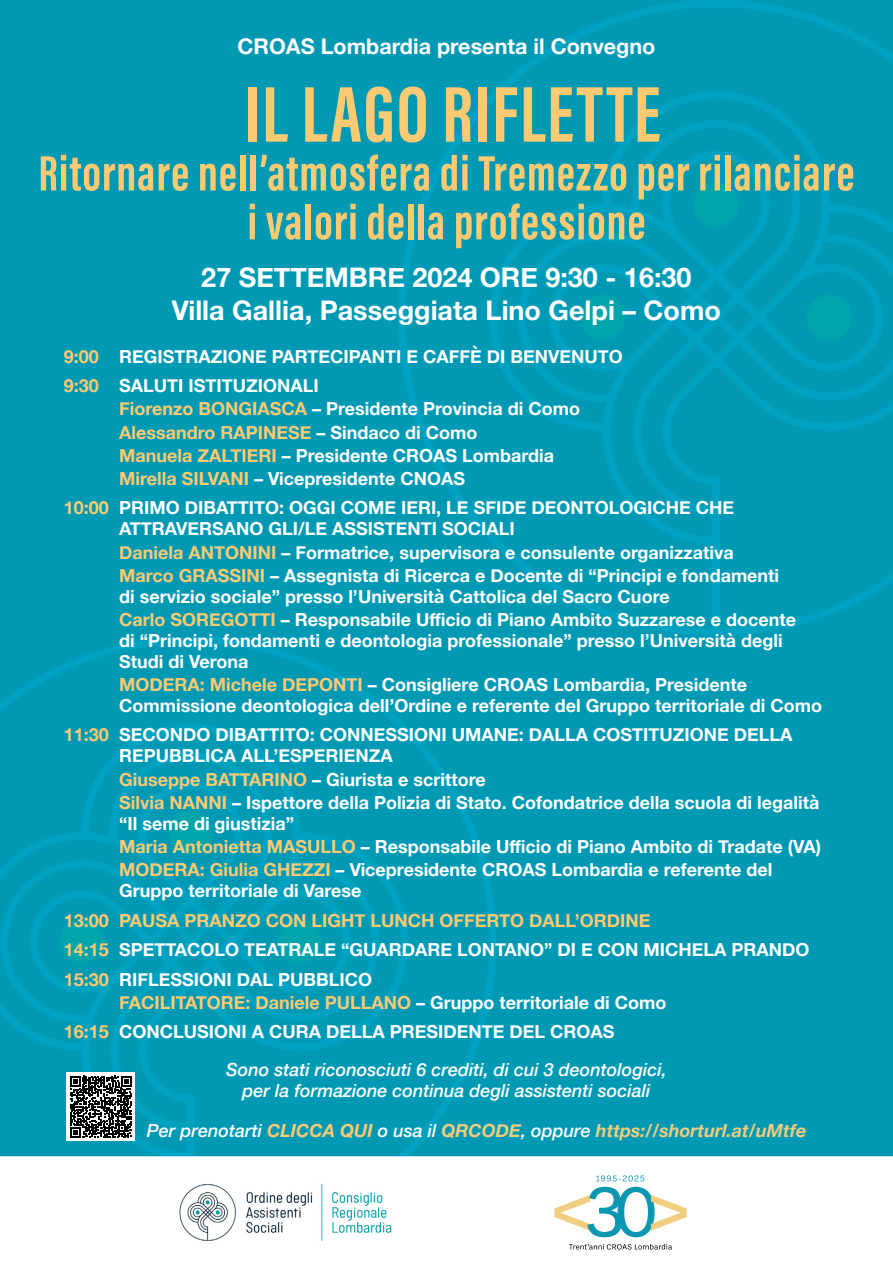
<style>
.page{position:relative;width:893px;height:1263px;background:#fff}
.page>*{position:absolute;margin:0;border:0;box-sizing:border-box;transform-origin:0 0}
.t1{font:700 81.3px "Acumin Pro Extra Cond";letter-spacing:.025em;color:#fdca74}
.t2{font:700 51.15px/48.8px "Acumin Pro Extra Cond";letter-spacing:.02em;color:#fdca74;text-align:center}
.t3{font:700 27px/32.4px "Helvetica Neue";color:#fff;text-align:center}
.t4{font:700 21.6px "Helvetica Neue";color:#fff}
.t5{font:700 18px/23.1px "Helvetica Neue";color:#fff}
.t6{font:italic 500 18px/21px "Helvetica Neue";color:#fff;text-align:center}
.t7{font:italic 700 18px "Helvetica Neue";color:#f1cd7f}
.s1{color:#fdca74}
.s2{font-weight:500;color:#fff}
</style>
<div class="page">
<img style="left:0;top:0;width:893px;height:1250px">
<div style="left:67px;top:1073px;width:68px;height:68px;background:#fff"></div>
<svg style="left:70px;top:1076px;width:62px;height:62px"></svg>
<svg style="left:569px;top:1244px;width:103px;height:5px"></svg>
<svg style="left:596px;top:1175px;width:48px;height:6px"></svg>
<svg style="left:554px;top:1187px;width:133px;height:50px"></svg>
<img style="left:164px;top:1168px;width:256px;height:82px">
<p class="t4" style="left:237px;top:29px;width:420px">CROAS Lombardia presenta il Convegno</p>
<h1 class="t1" style="left:245px;top:64px;width:417px">IL LAGO RIFLETTE</h1>
<h2 class="t2" style="left:38px;top:148px;width:817px">Ritornare nell’atmosfera di Tremezzo per rilanciare i valori della professione</h2>
<h3 class="t3" style="left:172px;top:262px;width:551px">27 SETTEMBRE 2024 ORE 9:30 - 16:30<br>Villa Gallia, Passeggiata Lino Gelpi – Como</h3>
<p class="t5" style="left:64px;top:342px;width:560px;line-height:29.5px"><span class="s1">9:00</span> REGISTRAZIONE PARTECIPANTI E CAFFÈ DI BENVENUTO<br><span class="s1">9:30</span> SALUTI ISTITUZIONALI</p>
<p class="t5" style="left:119px;top:398px;width:462px"><span class="s1">Fiorenzo BONGIASCA</span> – Presidente Provincia di Como <span class="s1">Alessandro RAPINESE</span> – Sindaco di Como<br><span class="s1">Manuela ZALTIERI</span> – Presidente CROAS Lombardia <span class="s1">Mirella SILVANI</span> – Vicepresidente CNOAS</p>
<p class="t5" style="left:119px;top:498px;width:616px;line-height:21px;text-indent:-55px"><span class="s1">10:00</span> PRIMO DIBATTITO: OGGI COME IERI, LE SFIDE DEONTOLOGICHE CHE<br>ATTRAVERSANO GLI/LE ASSISTENTI SOCIALI</p>
<p class="t5" style="left:119px;top:541px;width:662px"><span class="s1">Daniela ANTONINI</span> – Formatrice, supervisora e consulente organizzativa<br><span class="s1">Marco GRASSINI</span> – Assegnista di Ricerca e Docente di “Principi e fondamenti</p>
<p class="t5" style="left:119px;top:585px;width:678px">di servizio sociale” presso l’Università Cattolica del Sacro Cuore<br><span class="s1">Carlo SOREGOTTI</span> – Responsabile Ufficio di Piano Ambito Suzzarese e docente</p>
<p class="t5" style="left:119px;top:630px;width:665px;line-height:21px">di “Principi, fondamenti e deontologia professionale” presso l’Università degli<br>Studi di Verona</p>
<p class="t5" style="left:119px;top:674px;width:705px;line-height:21px"><span class="s1">MODERA: Michele DEPONTI</span> – Consigliere CROAS Lombardia, Presidente<br>Commissione deontologica dell’Ordine e referente del Gruppo territoriale di Como</p>
<p class="t5" style="left:119px;top:725px;width:675px;line-height:21px;text-indent:-55px"><span class="s1">11:30</span> SECONDO DIBATTITO: CONNESSIONI UMANE: DALLA COSTITUZIONE DELLA<br>REPUBBLICA ALL’ESPERIENZA</p>
<p class="t5" style="left:119px;top:768px;width:702px"><span class="s1">Giuseppe BATTARINO</span> – Giurista e scrittore<br><span class="s1">Silvia NANNI</span> – Ispettore della Polizia di Stato. Cofondatrice della scuola di legalità</p>
<p class="t5" style="left:119px;top:812px;width:704px">“Il seme di giustizia”<br><span class="s1">Maria Antonietta MASULLO</span> – Responsabile Ufficio di Piano Ambito di Tradate (VA)<br><span class="s1">MODERA: Giulia GHEZZI</span> – Vicepresidente CROAS Lombardia e referente del</p>
<p class="t5" style="left:119px;top:879px;width:244px">Gruppo territoriale di Varese</p>
<p class="t5" style="left:64px;top:906px;width:747px;line-height:29.5px"><span class="s1">13:00 PAUSA PRANZO CON LIGHT LUNCH OFFERTO DALL’ORDINE<br>14:15</span> SPETTACOLO TEATRALE “GUARDARE LONTANO” DI E CON MICHELA PRANDO<br><span class="s1">15:30</span> RIFLESSIONI DAL PUBBLICO</p>
<p class="t5" style="left:64px;top:988px;width:604px;line-height:29.5px;text-indent:55px"><span class="s1">FACILITATORE: Daniele PULLANO</span> – Gruppo territoriale di Como<br><span class="s1">16:15</span> CONCLUSIONI A CURA DELLA PRESIDENTE DEL CROAS</p>
<p class="t6" style="left:226px;top:1058px;width:442px">Sono stati riconosciuti 6 crediti, di cui 3 deontologici, per la formazione continua degli assistenti sociali</p>
<p class="t7" style="left:147px;top:1116px;width:661px"><span class="s2">Per prenotarti</span> <span class="s1">CLICCA QUI</span> <span class="s2">o usa il</span> QRCODE<span class="s2">, oppure</span> https://shorturl.at/uMtfe</p>
</div>
